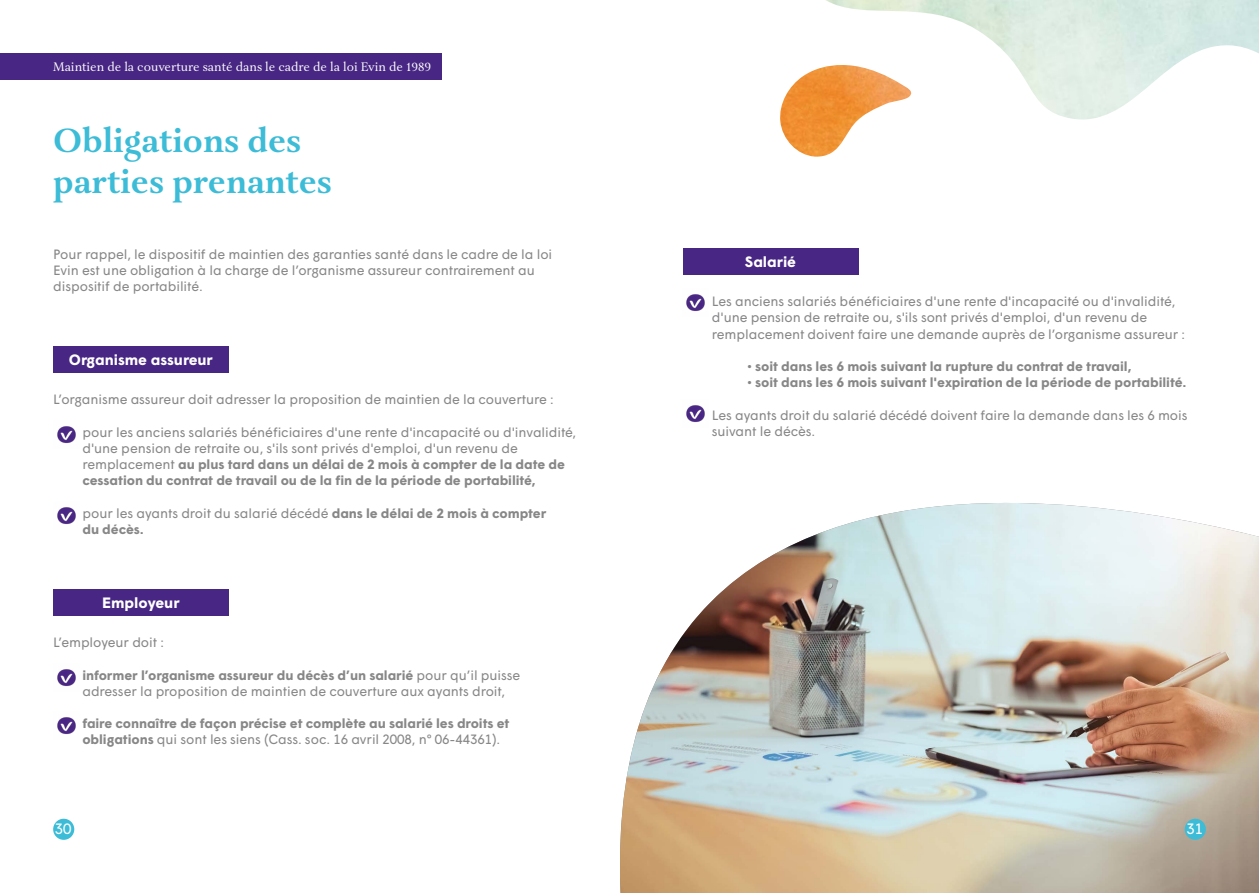
<style>
.page{position:relative;width:1259px;height:893px;background:#fff}
.page>*{position:absolute;margin:0;border:0;box-sizing:border-box;transform-origin:0 0}
.t1{font:700 34.5px/41.4px "Aria Text G1";color:#3cbcd7}
.t2{font:700 15px "Wigrum";letter-spacing:-.005em;color:#fff}
.t3{font:15px "Wigrum";color:#fff}
.t4{font:13.5px/16.2px "Wigrum";letter-spacing:-.005em;color:#878787}
.t5{font:700 13.5px/16.2px "Wigrum";letter-spacing:-.005em;color:#878787}
.t6{font:12.75px "Aria Text G1";color:#fff}
.s1{font-weight:700}
.s2{font-weight:400}
</style>
<div class="page">
<img style="left:620px;top:503px;width:639px;height:390px">
<div style="left:53px;top:819px;width:21px;height:21px;background:#3cbcd7;border-radius:50%"></div>
<div style="left:1184px;top:819px;width:21px;height:21px;background:#3cbcd7;border-radius:50%"></div>
<div style="left:0;top:53px;width:441px;height:27px;background:#482683"></div>
<div style="left:53px;top:346px;width:176px;height:27px;background:#482683"></div>
<img style="left:57px;top:426px;width:19px;height:17px">
<img style="left:57px;top:507px;width:19px;height:17px">
<div style="left:682px;top:248px;width:176px;height:27px;background:#482683"></div>
<img style="left:686px;top:294px;width:19px;height:17px">
<img style="left:686px;top:405px;width:19px;height:17px">
<div style="left:53px;top:589px;width:176px;height:27px;background:#482683"></div>
<img style="left:57px;top:669px;width:19px;height:17px">
<img style="left:57px;top:717px;width:19px;height:17px">
<img style="left:826px;top:0;width:433px;height:119px">
<img style="left:780px;top:65px;width:135px;height:92px">
<p class="t6" style="left:53px;top:59px;width:380px">Maintien de la couverture santé dans le cadre de la loi Evin de 1989</p>
<h1 class="t1" style="left:53px;top:121px;width:280px">Obligations des parties prenantes</h1>
<p class="t4" style="left:53px;top:245px;width:500px">Pour rappel, le dispositif de maintien des garanties santé dans le cadre de la loi<br>Evin est une obligation à la charge de l’organisme assureur contrairement au dispositif de portabilité.</p>
<p class="t2" style="left:69px;top:349px;width:146px">Organisme assureur</p>
<p class="t4" style="left:53px;top:390px;width:502px">L’organisme assureur doit adresser la proposition de maintien de la couverture :</p>
<p class="t4" style="left:82px;top:423px;width:495px">pour les anciens salariés bénéficiaires d'une rente d'incapacité ou d'invalidité, d'une pension de retraite ou, s'ils sont privés d'emploi, d'un revenu de remplacement <span class="s1">au plus tard dans un délai de 2 mois à compter de la date de cessation du contrat de travail ou de la fin de la période de portabilité,</span></p>
<p class="t5" style="left:82px;top:504px;width:465px"><span class="s2">pour les ayants droit du salarié décédé</span> dans le délai de 2 mois à compter du décès.</p>
<p class="t2" style="left:102px;top:592px;width:79px">Employeur</p>
<p class="t4" style="left:53px;top:633px;width:112px">L’employeur doit :</p>
<p class="t4" style="left:82px;top:666px;width:439px"><span class="s1">informer l’organisme assureur du décès d’un salarié</span> pour qu’il puisse adresser la proposition de maintien de couverture aux ayants droit,</p>
<p class="t5" style="left:82px;top:714px;width:428px">faire connaître de façon précise et complète au salarié les droits et obligations <span class="s2">qui sont les siens (Cass. soc. 16 avril 2008, n° 06-44361).</span></p>
<p class="t2" style="left:745px;top:251px;width:53px">Salarié</p>
<p class="t4" style="left:712px;top:292px;width:475px">Les anciens salariés bénéficiaires d'une rente d'incapacité ou d'invalidité, d'une pension de retraite ou, s'ils sont privés d'emploi, d'un revenu de remplacement doivent faire une demande auprès de l’organisme assureur :</p>
<p class="t5" style="left:747px;top:357px;width:385px">• soit dans les 6 mois suivant la rupture du contrat de travail,</p>
<p class="t5" style="left:747px;top:373px;width:440px">• soit dans les 6 mois suivant l'expiration de la période de portabilité.</p>
<p class="t4" style="left:712px;top:406px;width:477px">Les ayants droit du salarié décédé doivent faire la demande dans les 6 mois suivant le décès.</p>
<p class="t3" style="left:55px;top:818px;width:18px">30</p>
<p class="t3" style="left:1186px;top:818px;width:18px">31</p>
</div>
